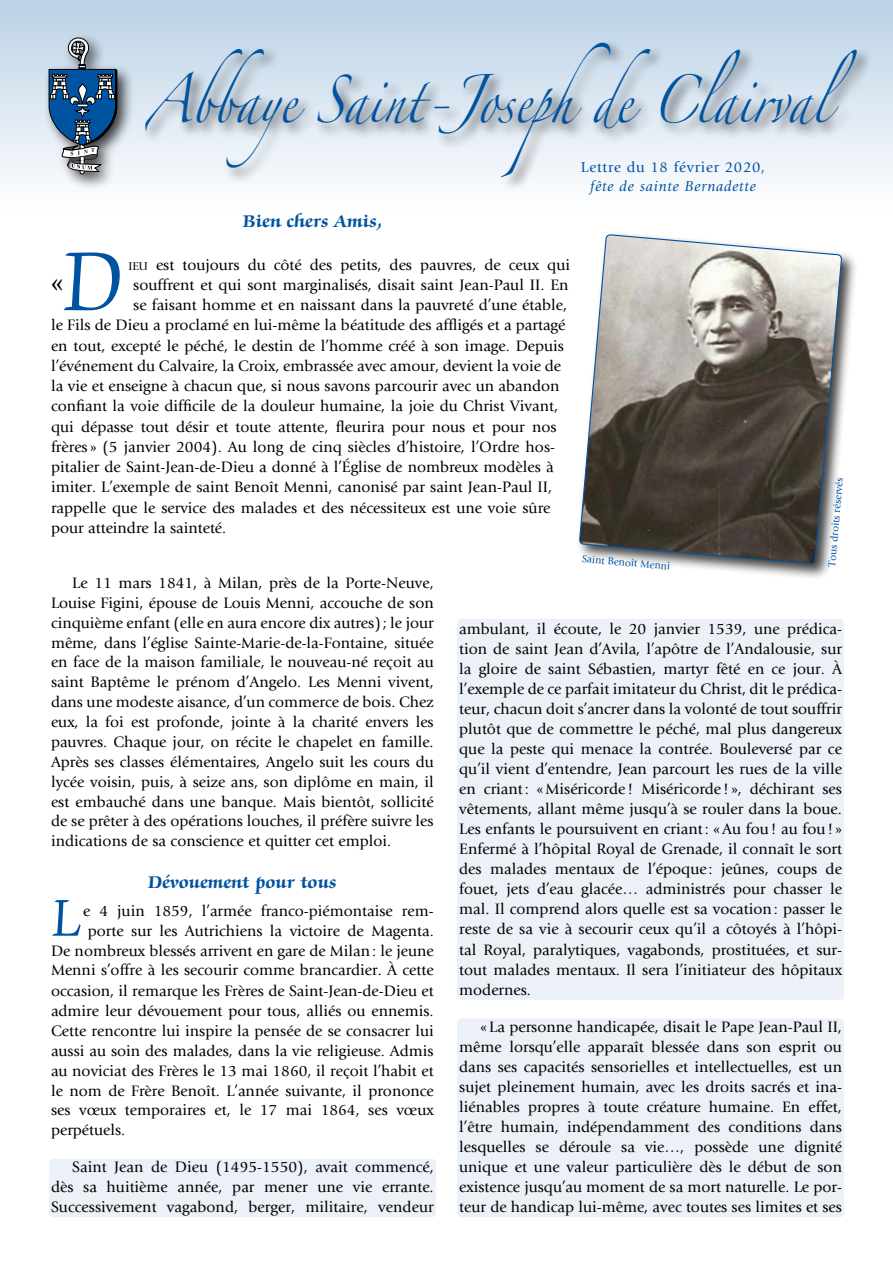
<style>
.page{position:relative;width:893px;height:1263px;background:#fff}
.page>*{position:absolute;margin:0;border:0;box-sizing:border-box;transform-origin:0 0}
.t1{font:96.9px "Zapf Chancery Std";color:#0053a1;scale:.91 1}
.t2{font:60px "Zapf Chancery Std";color:#0053a1;scale:.91 1}
.t3{font:43.2px "Zapfino";color:#0053a1;scale:.79 1}
.t4{font:30.15px "Giovanni";color:#000}
.t5{font:700 19.5px "Zapf Chancery Std";letter-spacing:.015em;color:#0053a1}
.t6{font:15.75px/20.1px "Giovanni";color:#000;text-align:justify}
.t7{font:15px "Giovanni";letter-spacing:.05em;color:#0053a1}
.t8{font:italic 15px "Giovanni";letter-spacing:.05em;color:#0053a1}
.t9{font:10.5px "Giovanni";color:#0053a1}
.s1{font-size:11.85px}
</style>
<div class="page">
<div style="left:0;top:0;width:893px;height:213px;background:linear-gradient(to bottom,#bbd1e6,#fff)"></div>
<div style="left:142px;top:39px;width:731px;height:154px;background:#000;opacity:.75"></div>
<div style="left:43px;top:33px;width:91px;height:158px;background:#000;opacity:.75"></div>
<svg style="left:49px;top:38px;width:68px;height:136px;background:#6885a1"></svg>
<div style="left:457px;top:619px;width:387px;height:381px;background:#ebf1f7;border-radius:4px"></div>
<div style="left:457px;top:1018px;width:387px;height:199px;background:#ebf1f7;border-radius:4px"></div>
<div style="left:49px;top:1159px;width:387px;height:58px;background:#ebf1f7;border-radius:4px"></div>
<div style="left:576px;top:231px;width:282px;height:350px;background:#000;opacity:.75"></div>
<svg style="left:578px;top:234px;width:265px;height:331px;background:#85817b"></svg>
<h3 class="t3" style="left:146px;top:82px;width:901px">Abbaye Saint-Josephde Clairval</h3>
<p class="t7" style="left:581px;top:158px;width:186px">Lettre du 18 février 2020,</p>
<p class="t8" style="left:590px;top:178px;width:167px">fête de sainte Bernadette</p>
<p class="t5" style="left:243px;top:211px;width:141px">Bien chers Amis,</p>
<h1 class="t1" style="left:64px;top:231px;width:66px">D</h1>
<p class="t6" style="left:128px;top:255px;width:443px"><span class="s1">ieu</span> est toujours du côté des petits, des pauvres, de ceux qui</p>
<p class="t6" style="left:133px;top:275px;width:437px">souffrent et qui sont marginalisés, disait saint Jean-Paul II. En</p>
<p class="t6" style="left:133px;top:295px;width:435px">se faisant homme et en naissant dans la pauvreté d’une étable,</p>
<p class="t6" style="left:51px;top:315px;width:516px">le Fils de Dieu a proclamé en lui-même la béatitude des affligés et a partagé</p>
<p class="t6" style="left:51px;top:336px;width:515px">en tout, excepté le péché, le destin de l’homme créé à son image. Depuis</p>
<p class="t6" style="left:51px;top:356px;width:512px">l’événement du Calvaire, la Croix, embrassée avec amour, devient la voie de</p>
<p class="t6" style="left:51px;top:376px;width:510px">la vie et enseigne à chacun que, si nous savons parcourir avec un abandon</p>
<p class="t6" style="left:51px;top:396px;width:509px">confiant la voie difficile de la douleur humaine, la joie du Christ Vivant,</p>
<p class="t6" style="left:51px;top:417px;width:507px">qui dépasse tout désir et toute attente, fleurira pour nous et pour nos</p>
<p class="t6" style="left:51px;top:437px;width:506px">frères » (5 janvier 2004). Au long de cinq siècles d’histoire, l’Ordre hos-</p>
<p class="t6" style="left:51px;top:457px;width:504px">pitalier de Saint-Jean-de-Dieu a donné à l’Église de nombreux modèles à</p>
<p class="t6" style="left:51px;top:477px;width:503px">imiter. L’exemple de saint Benoît Menni, canonisé par saint Jean-Paul II,</p>
<p class="t6" style="left:51px;top:498px;width:501px">rappelle que le service des malades et des nécessiteux est une voie sûre</p>
<p class="t6" style="left:51px;top:518px;width:177px">pour atteindre la sainteté.</p>
<h3 class="t4" style="left:51px;top:265px;width:14px">«</h3>
<p class="t9" style="left:582px;top:552px;width:90px;rotate:5deg">Saint Benoît Menni</p>
<p class="t9" style="left:826px;top:566px;width:91px;rotate:-85deg">Tous droits réservés</p>
<p class="t6" style="left:51px;top:573px;width:384px;text-indent:21px">Le 11 mars 1841, à Milan, près de la Porte-Neuve, Louise Figini, épouse de Louis Menni, accouche de son cinquième enfant (elle en aura encore dix autres) ; le jour même, dans l’église Sainte-Marie-de-la-Fontaine, située en face de la maison familiale, le nouveau-né reçoit au saint Baptême le prénom d’Angelo. Les Menni vivent, dans une modeste aisance, d’un commerce de bois. Chez eux, la foi est profonde, jointe à la charité envers les pauvres. Chaque jour, on récite le chapelet en famille.<br>Après ses classes élémentaires, Angelo suit les cours du lycée voisin, puis, à seize ans, son diplôme en main, il est embauché dans une banque. Mais bientôt, sollicité de se prêter à des opérations louches, il préfère suivre les indications de sa conscience et quitter cet emploi.</p>
<p class="t5" style="left:148px;top:872px;width:190px">Dévouement pour tous</p>
<h2 class="t2" style="left:51px;top:887px;width:35px">L</h2>
<p class="t6" style="left:83px;top:901px;width:352px">e 4 juin 1859, l’armée franco-piémontaise rem-</p>
<p class="t6" style="left:88px;top:921px;width:347px">porte sur les Autrichiens la victoire de Magenta.</p>
<p class="t6" style="left:51px;top:940px;width:384px">De nombreux blessés arrivent en gare de Milan: le jeune</p>
<p class="t6" style="left:51px;top:960px;width:384px">Menni s’offre à les secourir comme brancardier. À cette</p>
<p class="t6" style="left:51px;top:981px;width:384px">occasion, il remarque les Frères de Saint-Jean-de-Dieu et</p>
<p class="t6" style="left:51px;top:1001px;width:384px">admire leur dévouement pour tous, alliés ou ennemis.</p>
<p class="t6" style="left:51px;top:1021px;width:384px">Cette rencontre lui inspire la pensée de se consacrer lui</p>
<p class="t6" style="left:51px;top:1041px;width:384px">aussi au soin des malades, dans la vie religieuse. Admis</p>
<p class="t6" style="left:51px;top:1060px;width:384px">au noviciat des Frères le 13 mai 1860, il reçoit l’habit et</p>
<p class="t6" style="left:51px;top:1080px;width:384px">le nom de Frère Benoît. L’année suivante, il prononce</p>
<p class="t6" style="left:51px;top:1100px;width:384px">ses vœux temporaires et, le 17 mai 1864, ses vœux</p>
<p class="t6" style="left:51px;top:1120px;width:76px">perpétuels.</p>
<p class="t6" style="left:51px;top:1157px;width:384px;text-indent:21px">Saint Jean de Dieu (1495-1550), avait commencé, dès sa huitième année, par mener une vie errante.<br>Successivement vagabond, berger, militaire, vendeur</p>
<p class="t6" style="left:459px;top:619px;width:384px">ambulant, il écoute, le 20 janvier 1539, une prédica&shy;tion de saint Jean d’Avila, l’apôtre de l’Andalousie, sur la gloire de saint Sébastien, martyr fêté en ce jour. À l’exemple de ce parfait imitateur du Christ, dit le prédica&shy;teur, chacun doit s’ancrer dans la volonté de tout souffrir plutôt que de commettre le péché, mal plus dangereux que la peste qui menace la contrée. Bouleversé par ce qu’il vient d’entendre, Jean parcourt les rues de la ville en criant: «Miséricorde ! Miséricorde ! », déchirant ses vêtements, allant même jusqu’à se rouler dans la boue.<br>Les enfants le poursuivent en criant: «Au fou! au fou! » Enfermé à l’hôpital Royal de Grenade, il connaît le sort des malades mentaux de l’époque : jeûnes, coups de fouet, jets d’eau glacée… administrés pour chasser le mal. Il comprend alors quelle est sa vocation: passer le reste de sa vie à secourir ceux qu’il a côtoyés à l’hôpi&shy;tal Royal, paralytiques, vagabonds, prostituées, et sur&shy;tout malades mentaux. Il sera l’initiateur des hôpitaux modernes.</p>
<p class="t6" style="left:459px;top:1016px;width:384px;text-indent:21px">«La personne handicapée, disait le Pape Jean-Paul II, même lorsqu’elle apparaît blessée dans son esprit ou dans ses capacités sensorielles et intellectuelles, est un sujet pleinement humain, avec les droits sacrés et ina&shy;liénables propres à toute créature humaine. En effet, l’être humain, indépendamment des conditions dans lesquelles se déroule sa vie…, possède une dignité unique et une valeur particulière dès le début de son existence jusqu’au moment de sa mort naturelle. Le por&shy;teur de handicap lui-même, avec toutes ses limites et ses</p>
</div>
